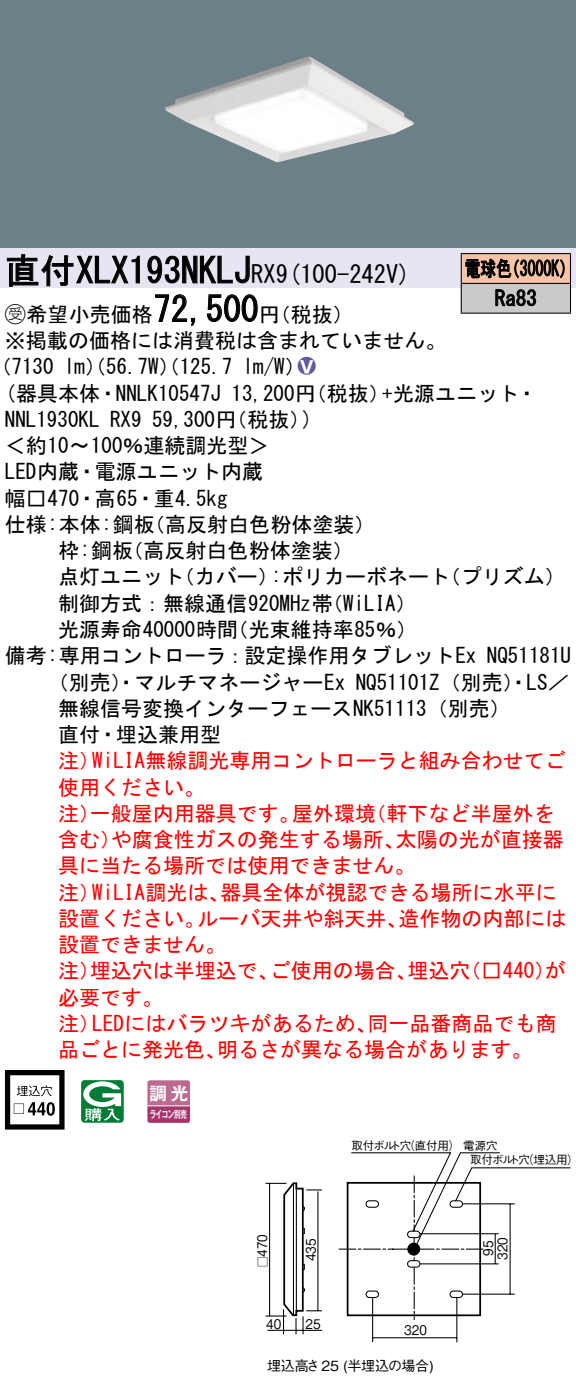
<style>
.page{position:relative;width:576px;height:1383px;background:#fff}
.page>*{position:absolute;margin:0;border:0;box-sizing:border-box;transform-origin:0 0}
.t1{font:35px "MS Gothic";color:#000}
.t2{font:24.5px "MS Gothic";color:#000}
.t3{font:21px/26.2px "MS Gothic";color:#000}
.t4{font:21px/26.2px "MS Gothic";color:#f00}
.t5{font:21px/29.8px "MS Gothic";color:#000;scale:.75 1}
.t6{font:21px "Ford Classification 1";color:#635aa0}
.t7{font:17.5px "Gothic MB101 Pro De Bold 90 pv RKSJ H";color:#fff}
.t8{font:14px "Gothic BBB Pro Medium 90 pv RKSJ H";letter-spacing:-.02em;color:#000}
.t9{font:13.3px "Gothic BBB Pro Medium 90 pv RKSJ H";color:#000;scale:.9 1}
.t10{font:11.55px "Gothic BBB Pro Medium 90 pv RKSJ H";letter-spacing:-.05em;color:#000}
.t11{font:11.55px "Gothic BBB Pro Medium 90 pv RKSJ H";letter-spacing:-.05em;color:#000;scale:.9 1}
.t12{font:10.15px "Gothic MB101 Pro De Bold 90 pv RKSJ H";letter-spacing:-.05em;color:#fff;scale:.65 1}
.s1{font-size:24.5px}
.s2{font-family:"Ford Classification 1"}
.s3{color:#fff}
</style>
<div class="page">
<div style="left:0;top:0;width:575px;height:248px;background:#6c8087"></div>
<img style="left:165px;top:56px;width:248px;height:106px">
<div style="left:0;top:248px;width:575px;height:40px;background:#e6e5f2"></div>
<svg style="left:6px;top:254px;width:134px;height:33px"></svg>
<svg style="left:147px;top:255px;width:103px;height:29px"></svg>
<svg style="left:155px;top:294px;width:41px;height:32px"></svg>
<svg style="left:207px;top:294px;width:51px;height:28px"></svg>
<svg style="left:5px;top:1070px;width:59px;height:59px"></svg>
<svg style="left:47px;top:1102px;width:8px;height:13px"></svg>
<svg style="left:81px;top:1080px;width:43px;height:42px"></svg>
<svg style="left:147px;top:1080px;width:43px;height:42px;background:#b55a85"></svg>
<hr style="left:147px;top:1105px;width:43px;height:1px;background:#fff">
<div style="left:461px;top:254px;width:109px;height:29px;background:#f7c4a7"></div>
<div style="left:461px;top:283px;width:109px;height:30px;background:#cacaca"></div>
<hr style="left:460px;top:253px;width:110px;height:1px;background:#000">
<hr style="left:569px;top:254px;width:2px;height:29px;background:#000">
<hr style="left:460px;top:283px;width:110px;height:1px;background:#000">
<hr style="left:569px;top:284px;width:2px;height:29px;background:#000">
<hr style="left:460px;top:312px;width:110px;height:2px;background:#000">
<svg style="left:460px;top:254px;width:104px;height:59px"></svg>
<hr style="left:372px;top:1296px;width:1px;height:46px;background:#000">
<hr style="left:456px;top:1296px;width:1px;height:46px;background:#000">
<hr style="left:372px;top:1337px;width:84px;height:1px;background:#000">
<svg style="left:338px;top:1152px;width:232px;height:168px"></svg>
<div style="left:407px;top:1242px;width:13px;height:13px;background:#000;border-radius:50%"></div>
<div style="left:407px;top:1260px;width:13px;height:7px;border:1px solid #000;border-radius:3px"></div>
<div style="left:365px;top:1290px;width:14px;height:8px;border:1px solid #000;border-radius:3px"></div>
<div style="left:449px;top:1290px;width:14px;height:8px;border:1px solid #000;border-radius:3px"></div>
<div style="left:407px;top:1230px;width:13px;height:8px;border:1px solid #000;border-radius:3px"></div>
<div style="left:365px;top:1200px;width:14px;height:7px;border:1px solid #000;border-radius:3px"></div>
<div style="left:449px;top:1200px;width:14px;height:7px;border:1px solid #000;border-radius:3px"></div>
<div style="left:346px;top:1182px;width:135px;height:134px;border:2px solid #000"></div>
<svg style="left:265px;top:1182px;width:57px;height:152px"></svg>
<h1 class="t1" style="left:5px;top:253px;width:272px">直付XLX193NKLJ<span class="s1">RX</span></h1>
<p class="t3" style="left:259px;top:301px;width:96px">（円税抜(</p>
<p class="t2" style="left:276px;top:262px;width:136px">(9 100-242 (V</p>
<h1 class="t1" style="left:153px;top:292px;width:106px">72,500</h1>
<p class="t3" style="left:5px;top:301px;width:442px"><span class="s2">B</span>希望小売価格<br>※掲載の価格には消費税は含まれていません。</p>
<p class="t6" style="left:298px;top:356px;width:19px">2<span class="s3">8</span></p>
<p class="t3" style="left:243px;top:354px;width:64px">l m (W/</p>
<p class="t3" style="left:-9px;top:354px;width:65px">（7130</p>
<p class="t3" style="left:64px;top:354px;width:169px">lm）（56.7 ）（W 125.7</p>
<p class="t5" style="left:494px;top:254px;width:57px;text-indent:-30px">電球色<br>Ra83</p>
<p class="t5" style="left:504px;top:254px;width:96px">（3000 (K</p>
<p class="t3" style="left:5px;top:380px;width:217px">(器具本体・NNLK10547J</p>
<p class="t3" style="left:231px;top:380px;width:160px">13,200 （円税抜）</p>
<p class="t3" style="left:382px;top:380px;width:157px">+光源ユニット・</p>
<p class="t3" style="left:152px;top:406px;width:160px">59,300 （円税抜(</p>
<p class="t3" style="left:302px;top:406px;width:12px">(</p>
<p class="t3" style="left:5px;top:406px;width:96px">NNL1930KL</p>
<p class="t3" style="left:5px;top:432px;width:266px">＜約10〜100％連続調光型&lt;</p>
<p class="t3" style="left:5px;top:459px;width:259px">LED内蔵・電源ユニット内蔵</p>
<p class="t3" style="left:5px;top:485px;width:224px">幅□470・高65・重4.5kg</p>
<p class="t3" style="left:144px;top:511px;width:233px">（高反射白色粉体塗装(</p>
<p class="t3" style="left:110px;top:406px;width:33px">RX9</p>
<p class="t3" style="left:122px;top:511px;width:232px;text-indent:-117px">仕様:本体:鋼板<br>（高反射白色粉体塗装(</p>
<p class="t3" style="left:58px;top:537px;width:76px">枠:鋼板</p>
<p class="t3" style="left:174px;top:564px;width:106px">（カバー）</p>
<p class="t3" style="left:58px;top:564px;width:127px">点灯ユニット</p>
<p class="t3" style="left:439px;top:564px;width:127px">（プリズム(</p>
<p class="t3" style="left:271px;top:564px;width:181px">:ポリカーボネート</p>
<p class="t3" style="left:227px;top:590px;width:191px;text-indent:-169px">制御方式：無線通信920MHz帯<br>（光束維持率85％(</p>
<p class="t3" style="left:322px;top:590px;width:96px">（WiLIA(</p>
<p class="t3" style="left:58px;top:616px;width:181px">光源寿命40000時間</p>
<p class="t3" style="left:355px;top:642px;width:215px;text-indent:-350px">備考:専用コントローラ：設定操作用タブレットEx<br>NQ51101 （Z 別売）・LS／</p>
<p class="t3" style="left:486px;top:642px;width:85px">NQ51181U</p>
<p class="t3" style="left:58px;top:669px;width:454px;text-indent:-10px">（別売）・マルチマネージャーEx<br>無線信号変換インターフェースNK51113（別売(直付・埋込兼用型</p>
<p class="t4" style="left:92px;top:747px;width:475px">WiLIA無線調光専用コントローラと組み合わせてご</p>
<p class="t4" style="left:58px;top:747px;width:148px">注）<br>使用ください。</p>
<p class="t4" style="left:90px;top:800px;width:211px">一般屋内用器具です。</p>
<p class="t4" style="left:292px;top:800px;width:85px">屋外環境</p>
<p class="t4" style="left:365px;top:800px;width:190px">（軒下など半屋外を</p>
<p class="t4" style="left:58px;top:800px;width:43px">注）</p>
<p class="t4" style="left:111px;top:826px;width:295px">や腐食性ガスの発生する場所、</p>
<p class="t4" style="left:395px;top:826px;width:170px">太陽の光が直接器</p>
<p class="t4" style="left:58px;top:826px;width:64px">含む）</p>
<p class="t4" style="left:58px;top:852px;width:358px">具に当たる場所では使用できません。</p>
<p class="t4" style="left:220px;top:879px;width:337px">器具全体が視認できる場所に水平に</p>
<p class="t4" style="left:58px;top:879px;width:43px">注）</p>
<p class="t4" style="left:92px;top:879px;width:139px">WiLIA調光は、</p>
<p class="t4" style="left:197px;top:905px;width:211px">ルーバ天井や斜天井、</p>
<p class="t4" style="left:398px;top:905px;width:170px">造作物の内部には</p>
<p class="t4" style="left:58px;top:905px;width:169px">設置ください。設置できません。</p>
<p class="t4" style="left:58px;top:957px;width:106px">注）<br>必要です。</p>
<p class="t4" style="left:90px;top:957px;width:190px">埋込穴は半埋込で、</p>
<p class="t4" style="left:269px;top:957px;width:148px">ご使用の場合、</p>
<p class="t4" style="left:460px;top:957px;width:107px">（□440 が）</p>
<p class="t4" style="left:407px;top:957px;width:64px">埋込穴</p>
<p class="t4" style="left:92px;top:1010px;width:286px">LEDにはバラツキがあるため、</p>
<p class="t4" style="left:367px;top:1010px;width:190px">同一品番商品でも商</p>
<p class="t4" style="left:58px;top:1010px;width:43px">注）</p>
<p class="t4" style="left:58px;top:1036px;width:169px">品ごとに発光色、</p>
<p class="t4" style="left:217px;top:1036px;width:317px">明るさが異なる場合があります。</p>
<p class="t7" style="left:149px;top:1078px;width:41px">調光</p>
<p class="t12" style="left:150px;top:1105px;width:59px">ライコン別売</p>
<p class="t10" style="left:403px;top:1136px;width:96px">（直付用( 電源穴</p>
<p class="t10" style="left:351px;top:1136px;width:61px">取付ボルト穴</p>
<p class="t9" style="left:251px;top:1256px;width:27px;rotate:-90deg">470</p>
<p class="t11" style="left:253px;top:1267px;width:13px;rotate:-90deg">□</p>
<p class="t9" style="left:266px;top:1312px;width:18px">40</p>
<p class="t9" style="left:300px;top:1261px;width:27px;rotate:-90deg">435</p>
<p class="t9" style="left:305px;top:1312px;width:18px">25</p>
<p class="t9" style="left:404px;top:1319px;width:27px">320</p>
<p class="t8" style="left:267px;top:1354px;width:168px">埋込高さ25 (半埋込の場合(</p>
<p class="t10" style="left:522px;top:1150px;width:58px">（埋込用(</p>
<p class="t10" style="left:470px;top:1150px;width:61px">取付ボルト穴</p>
<p class="t9" style="left:491px;top:1259px;width:27px;rotate:-90deg">320</p>
<p class="t9" style="left:477px;top:1256px;width:18px;rotate:-90deg">95</p>
</div>
